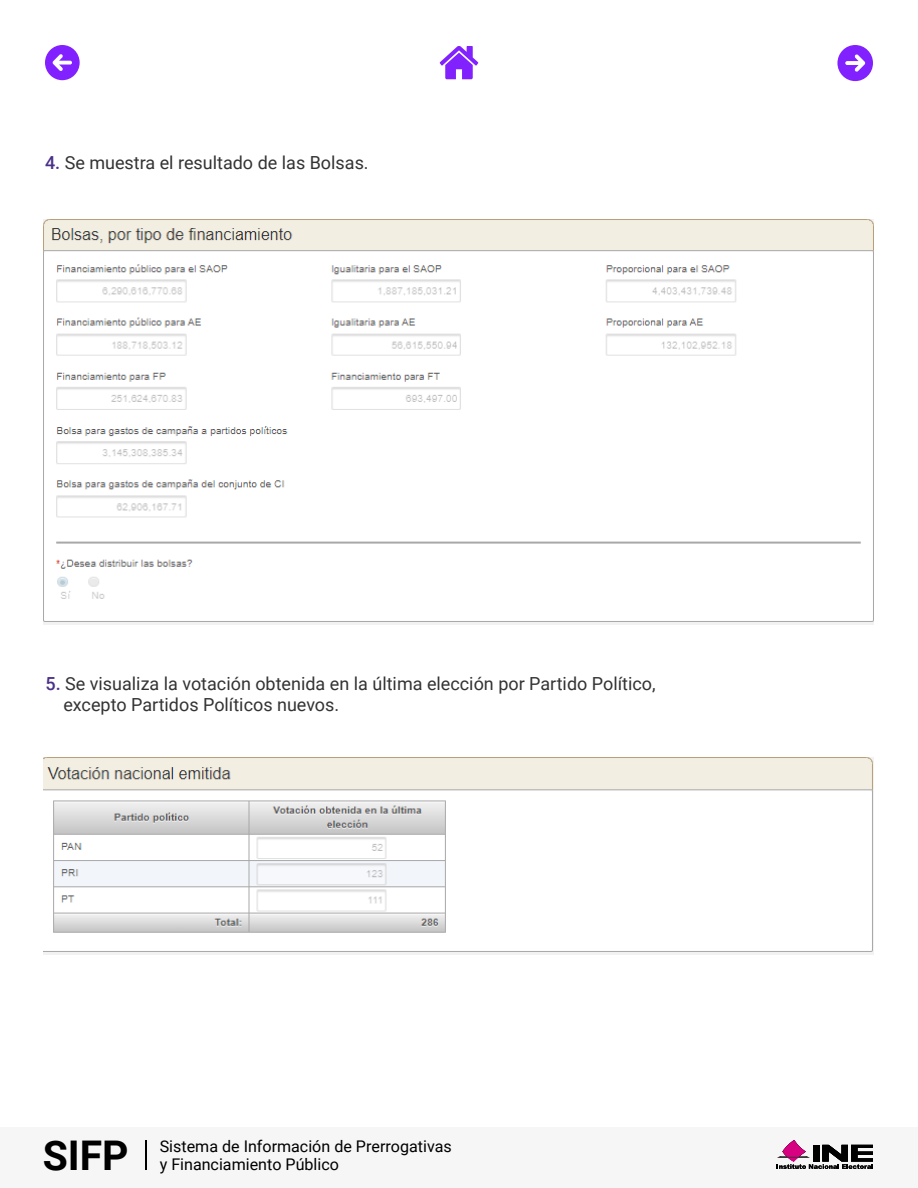
<style>
.page{position:relative;width:918px;height:1188px;background:#fff}
.page>*{position:absolute;margin:0;border:0;box-sizing:border-box;transform-origin:0 0}
.t1{font:700 40.95px "Roboto";color:#000}
.t2{font:18px/21.6px "Roboto";color:#333}
.t3{font:16.05px/17.7px "Roboto";color:#000}
.s1{font-weight:500;color:#4b3089}
</style>
<div class="page">
<div style="left:0;top:1127px;width:918px;height:61px;background:#f7f6f7"></div>
<svg style="left:440px;top:46px;width:38px;height:33px"></svg>
<hr style="left:145px;top:1140px;width:1px;height:30px;background:#000">
<svg style="left:777px;top:1140px;width:96px;height:29px"></svg>
<svg style="left:45px;top:45px;width:35px;height:35px"></svg>
<svg style="left:837px;top:45px;width:36px;height:36px"></svg>
<img style="left:43px;top:219px;width:831px;height:405px">
<img style="left:43px;top:758px;width:831px;height:196px">
<p class="t2" style="left:45px;top:151px;width:325px"><span class="s1">4.</span> Se muestra el resultado de las Bolsas.</p>
<p class="t2" style="left:63px;top:672px;width:594px;text-indent:-18px"><span class="s1">5.</span> Se visualiza la votación obtenida en la última elección por Partido Político, excepto Partidos Políticos nuevos.</p>
<h1 class="t1" style="left:43px;top:1126px;width:87px">SIFP</h1>
<p class="t3" style="left:160px;top:1137px;width:294px">Sistema de Información de Prerrogativas y Financiamiento Público</p>
</div>
